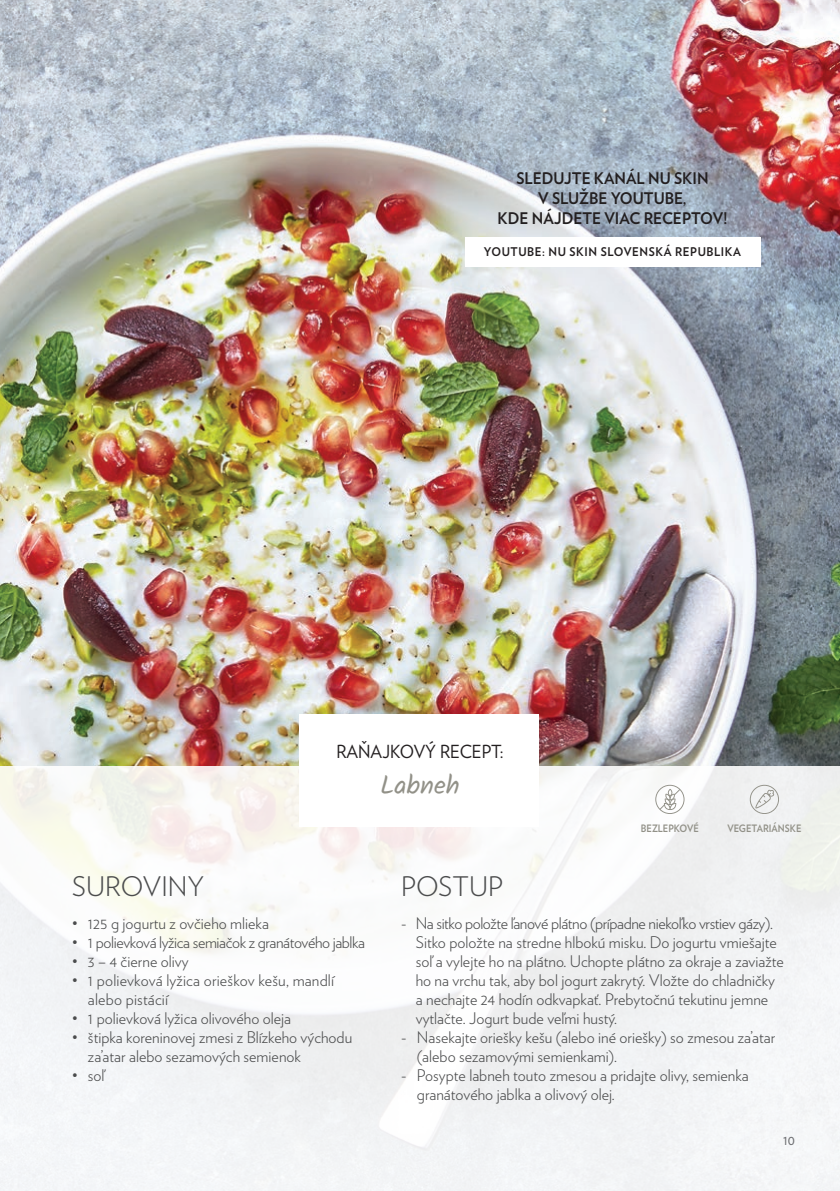
<style>
.page{position:relative;width:840px;height:1191px;background:#fff}
.page>*{position:absolute;margin:0;border:0;box-sizing:border-box;transform-origin:0 0}
.t1{font:300 27px "Verlag";color:#4b4c4d}
.t2{font:26px "Kalam";color:#929188}
.t3{font:18px "Verlag";color:#231f20;scale:.95 1}
.t4{font:300 16px/19px "Verlag";color:#4b4c4d}
.t5{font:700 16px/20px "Verlag";color:#231f20;text-align:center;scale:.95 1}
.t6{font:300 16px "Verlag";letter-spacing:-.025em;color:#4b4c4d}
.t7{font:14px "Verlag";color:#6c6d70;scale:.95 1}
.t8{font:700 12px "Verlag";letter-spacing:.05em;color:#231f20;scale:.95 1}
.t9{font:700 10.2px "Verlag";color:#929188;scale:.9 1}
</style>
<div class="page">
<img style="left:0;top:0;width:839px;height:766px">
<div style="left:0;top:766px;width:839px;height:425px;background:#f4f5f6"></div>
<div style="left:299px;top:714px;width:240px;height:113px;background:#fff"></div>
<svg style="left:749px;top:785px;width:29px;height:29px"></svg>
<svg style="left:655px;top:785px;width:29px;height:29px"></svg>
<div style="left:465px;top:237px;width:295px;height:29px;background:#fff"></div>
<p class="t5" style="left:497px;top:168px;width:243px">SLEDUJTE KANÁL NU SKIN<br>V SLUŽBE YOUTUBE,<br>KDE NÁJDETE VIAC RECEPTOV!</p>
<p class="t8" style="left:483px;top:243px;width:272px">YOUTUBE: NU SKIN SLOVENSKÁ REPUBLIKA</p>
<p class="t3" style="left:336px;top:738px;width:177px">RAŇAJKOVÝ RECEPT:</p>
<p class="t2" style="left:380px;top:767px;width:81px">Labneh</p>
<p class="t9" style="left:640px;top:820px;width:66px">BEZLEPKOVÉ</p>
<p class="t9" style="left:727px;top:820px;width:84px">VEGETARIÁNSKE</p>
<p class="t1" style="left:72px;top:866px;width:134px">SUROVINY</p>
<p class="t4" style="left:72px;top:912px;width:198px">• 125 g jogurtu z ovčieho mlieka</p>
<p class="t6" style="left:72px;top:930px;width:294px">• 1 polievková lyžica semiačok z granátového jablka</p>
<p class="t4" style="left:72px;top:950px;width:118px">• 3 – 4 čierne olivy</p>
<p class="t4" style="left:88px;top:969px;width:247px;text-indent:-16px">• 1 polievková lyžica orieškov kešu, mandlí alebo pistácií</p>
<p class="t4" style="left:72px;top:1007px;width:220px">• 1 polievková lyžica olivového oleja</p>
<p class="t4" style="left:88px;top:1026px;width:266px;text-indent:-16px">• štipka koreninovej zmesi z Blízkeho východu za’atar alebo sezamových semienok</p>
<p class="t4" style="left:72px;top:1064px;width:34px">• soľ</p>
<p class="t1" style="left:401px;top:866px;width:103px">POSTUP</p>
<p class="t4" style="left:415px;top:912px;width:369px;text-indent:-14px">- Na sitko položte ľanové plátno (prípadne niekoľko vrstiev gázy).<br>Sitko položte na stredne hlbokú misku. Do jogurtu vmiešajte soľ a vylejte ho na plátno. Uchopte plátno za okraje a zaviažte ho na vrchu tak, aby bol jogurt zakrytý. Vložte do chladničky a nechajte 24 hodín odkvapkať. Prebytočnú tekutinu jemne vytlačte. Jogurt bude veľmi hustý.</p>
<p class="t4" style="left:416px;top:1026px;width:360px;text-indent:-16px">- Nasekajte oriešky kešu (alebo iné oriešky) so zmesou za’atar (alebo sezamovými semienkami).</p>
<p class="t4" style="left:416px;top:1064px;width:333px;text-indent:-16px">- Posypte labneh touto zmesou a pridajte olivy, semienka granátového jablka a olivový olej.</p>
<p class="t7" style="left:782px;top:1130px;width:14px">10</p>
</div>
